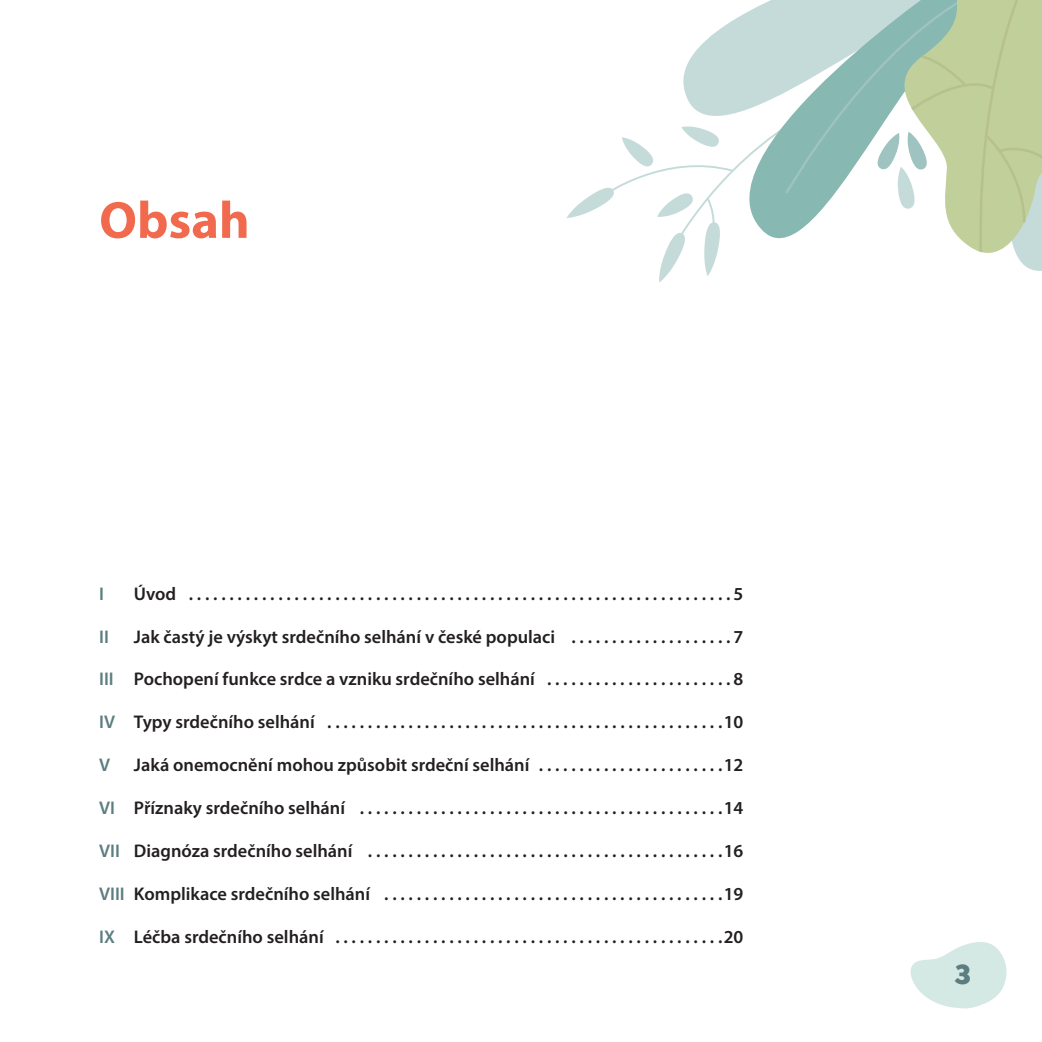
<style>
.page{position:relative;width:1042px;height:1042px;background:#fff}
.page>*{position:absolute;margin:0;border:0;box-sizing:border-box;transform-origin:0 0}
.t1{font:700 52.5px "Myriad Pro";color:#f26a4d}
.t2{font:900 28px "Isidora Sans";color:#5c7e80}
.t3{font:600 18.38px "Myriad Pro";color:#231f20}
.t4{font:600 18.38px "Myriad Pro";color:#5c7e80}
.s1{color:#5c7e80}
</style>
<div class="page">
<svg style="left:566px;top:0;width:476px;height:283px"></svg>
<svg style="left:910px;top:942px;width:96px;height:67px"></svg>
<h1 class="t1" style="left:99px;top:186px;width:152px">Obsah</h1>
<p class="t4" style="left:99px;top:582px;width:6px">I</p>
<p class="t3" style="left:134px;top:582px;width:611px">Úvod . . . . . . . . . . . . . . . . . . . . . . . . . . . . . . . . . . . . . . . . . . . . . . . . . . . . . . . . . . . . . . . . . . 5</p>
<p class="t4" style="left:99px;top:624px;width:11px">II</p>
<p class="t3" style="left:134px;top:624px;width:611px">Jak častý je výskyt srdečního selhání v české populaci . . . . . . . . . . . . . . . . . . . 7</p>
<p class="t3" style="left:99px;top:667px;width:646px"><span class="s1">III</span> Pochopení funkce srdce a vzniku srdečního selhání . . . . . . . . . . . . . . . . . . . . . . 8</p>
<p class="t3" style="left:99px;top:710px;width:646px"><span class="s1">IV</span> Typy srdečního selhání . . . . . . . . . . . . . . . . . . . . . . . . . . . . . . . . . . . . . . . . . . . . . . . . 10</p>
<p class="t4" style="left:99px;top:753px;width:13px">V</p>
<p class="t3" style="left:134px;top:753px;width:611px">Jaká onemocnění mohou způsobit srdeční selhání . . . . . . . . . . . . . . . . . . . . . . 12</p>
<p class="t3" style="left:99px;top:796px;width:646px"><span class="s1">VI</span> Příznaky srdečního selhání . . . . . . . . . . . . . . . . . . . . . . . . . . . . . . . . . . . . . . . . . . . . 14</p>
<p class="t3" style="left:99px;top:839px;width:646px"><span class="s1">VII</span> Diagnóza srdečního selhání . . . . . . . . . . . . . . . . . . . . . . . . . . . . . . . . . . . . . . . . . . . 16</p>
<p class="t3" style="left:99px;top:882px;width:645px"><span class="s1">VIII</span> Komplikace srdečního selhání . . . . . . . . . . . . . . . . . . . . . . . . . . . . . . . . . . . . . . . . . 19</p>
<p class="t3" style="left:99px;top:925px;width:646px"><span class="s1">IX</span> Léčba srdečního selhání . . . . . . . . . . . . . . . . . . . . . . . . . . . . . . . . . . . . . . . . . . . . . . . 20</p>
<h2 class="t2" style="left:955px;top:956px;width:18px">3</h2>
</div>
